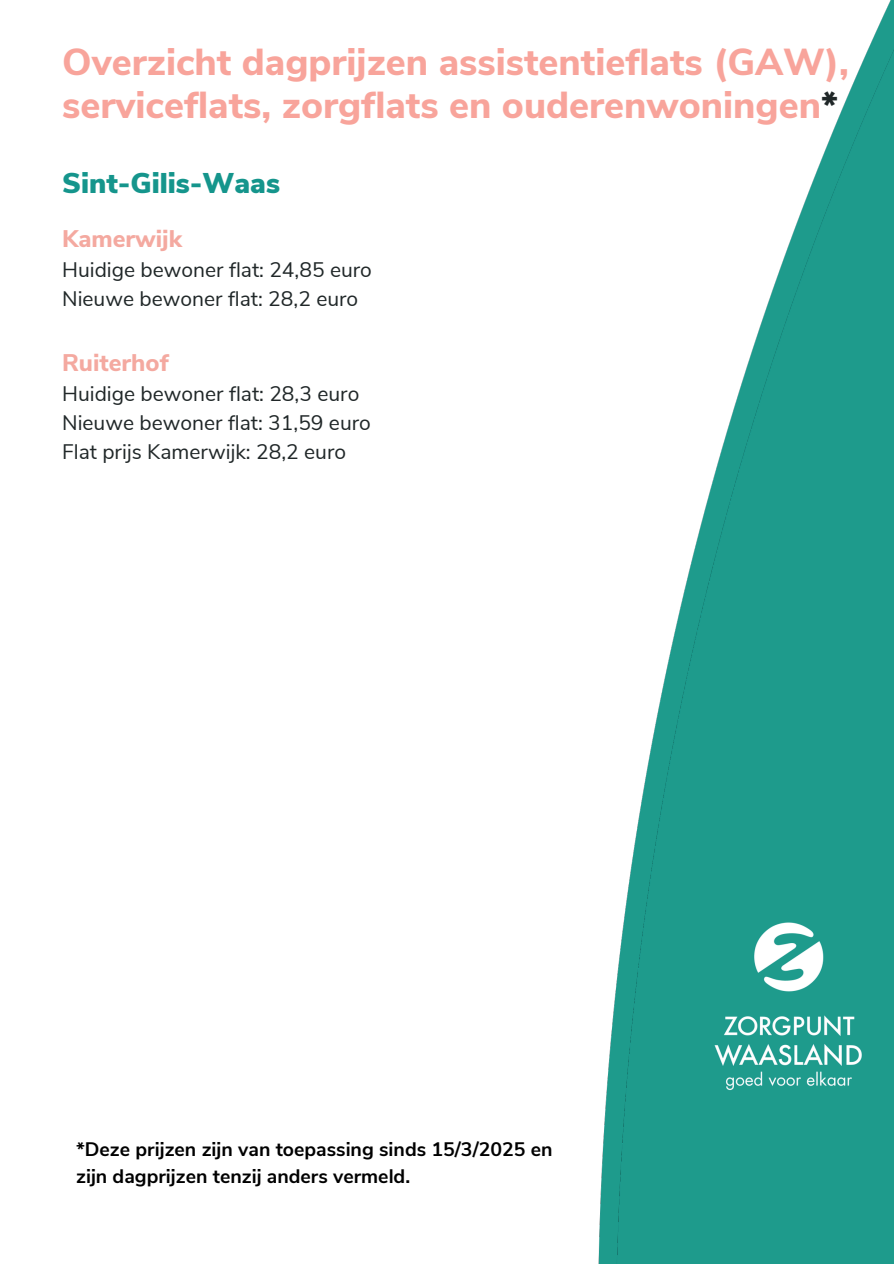
<style>
.page{position:relative;width:894px;height:1264px;background:#fff}
.page>*{position:absolute;margin:0;border:0;box-sizing:border-box;transform-origin:0 0}
.t1{font:800 37.5px/42.8px "Nunito Sans";color:#f8a49b}
.t2{font:900 28.5px "Nunito Sans";color:#15958c}
.t3{font:800 24px "Nunito Sans";color:#f4a9a0}
.t4{font:21px/29.2px "Nunito Sans";color:#202728}
.t5{font:700 19.5px/27px "Nunito Sans";color:#000}
.s1{color:#202728}
</style>
<div class="page">
<img style="left:605px;top:0;width:288px;height:1263px">
<h4 class="t1" style="left:62px;top:41px;width:788px">Overzicht dagprijzen assistentieflats (GAW), serviceflats, zorgflats en ouderenwoningen<span class="s1">*</span></h4>
<p class="t2" style="left:62px;top:164px;width:219px">Sint-Gilis-Waas</p>
<h1 class="t3" style="left:62px;top:222px;width:121px">Kamerwijk</h1>
<h1 class="t4" style="left:62px;top:255px;width:311px">Huidige bewoner flat: 24,85 euro<br>Nieuwe bewoner flat: 28,2 euro</h1>
<h2 class="t3" style="left:62px;top:346px;width:108px">Ruiterhof</h2>
<h2 class="t4" style="left:62px;top:379px;width:310px">Huidige bewoner flat: 28,3 euro<br>Nieuwe bewoner flat: 31,59 euro<br>Flat prijs Kamerwijk: 28,2 euro</h2>
<p class="t5" style="left:76px;top:1136px;width:478px">*Deze prijzen zijn van toepassing sinds 15/3/2025 en zijn dagprijzen tenzij anders vermeld.</p>
</div>
